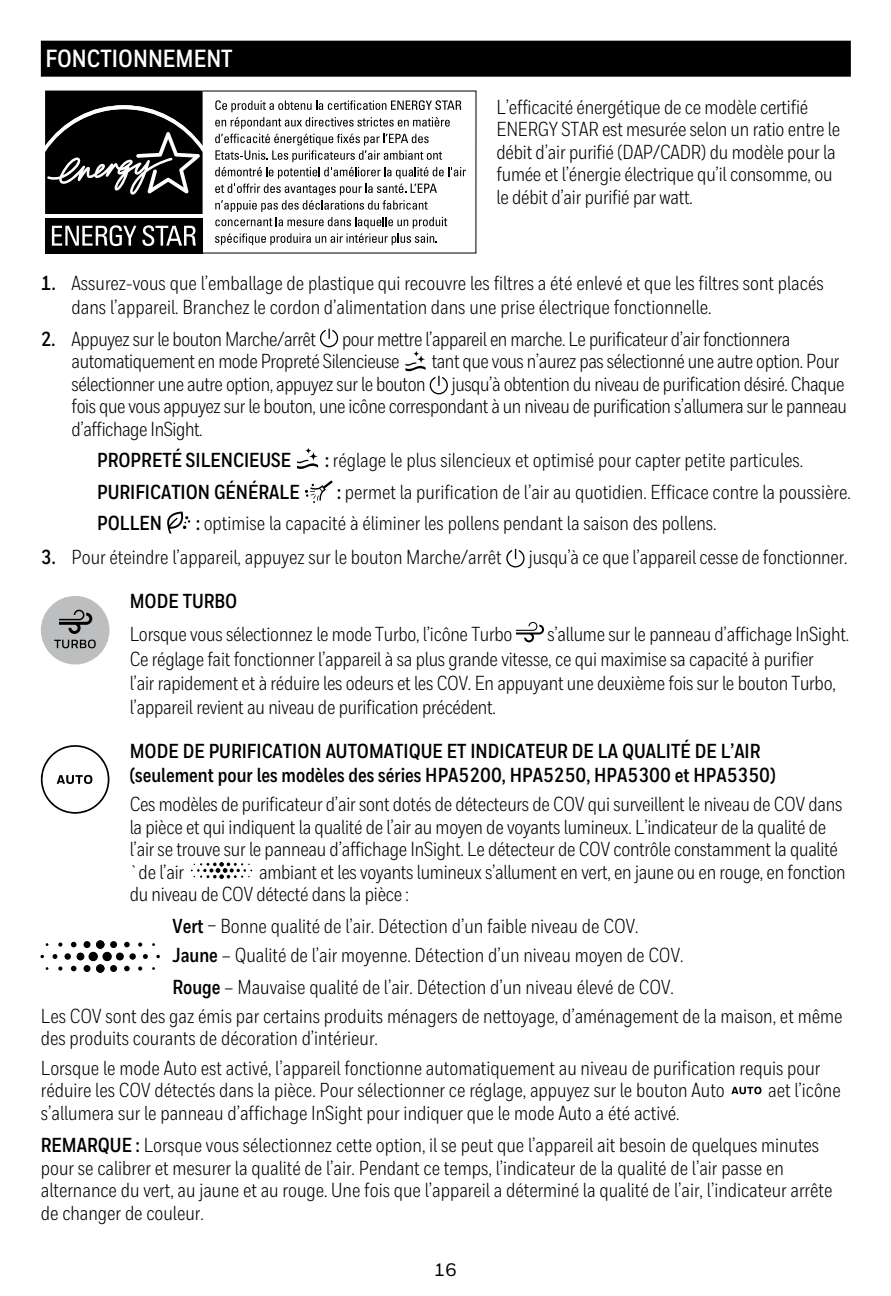
<style>
.page{position:relative;width:891px;height:1296px;background:#fff}
.page>*{position:absolute;margin:0;border:0;box-sizing:border-box;transform-origin:0 0}
.t1{font:700 24.75px "Honeywell Cond";color:#fff}
.t2{font:20.25px/22.5px "Honeywell Cond";letter-spacing:-.01em;color:#000}
.t3{font:700 20.25px/24.3px "Honeywell Cond";color:#000}
.t4{font:500 18px "Honeywell Sans";color:#000}
.s1{font-weight:700}
</style>
<div class="page">
<div style="left:41px;top:41px;width:810px;height:36px;background:#000"></div>
<svg style="left:320px;top:329px;width:19px;height:19px"></svg>
<svg style="left:405px;top:351px;width:43px;height:44px"></svg>
<svg style="left:297px;top:448px;width:21px;height:21px"></svg>
<svg style="left:305px;top:480px;width:28px;height:23px"></svg>
<svg style="left:167px;top:512px;width:23px;height:21px"></svg>
<svg style="left:506px;top:549px;width:19px;height:19px"></svg>
<div style="left:41px;top:596px;width:68px;height:69px;background:#bcbec0;border-radius:50%"></div>
<svg style="left:54px;top:640px;width:42px;height:8px"></svg>
<svg style="left:59px;top:610px;width:33px;height:24px"></svg>
<svg style="left:516px;top:622px;width:28px;height:20px"></svg>
<svg style="left:191px;top:862px;width:61px;height:17px"></svg>
<svg style="left:731px;top:1086px;width:31px;height:9px"></svg>
<svg style="left:41px;top:745px;width:68px;height:69px"></svg>
<div style="left:84px;top:941px;width:7px;height:7px;background:#000;border-radius:50%"></div>
<svg style="left:71px;top:942px;width:5px;height:5px"></svg>
<svg style="left:58px;top:942px;width:4px;height:5px"></svg>
<div style="left:96px;top:964px;width:9px;height:9px;background:#9f9f9f;border-radius:50%"></div>
<div style="left:84px;top:965px;width:7px;height:7px;background:#000;border-radius:50%"></div>
<svg style="left:71px;top:966px;width:5px;height:5px"></svg>
<svg style="left:58px;top:966px;width:4px;height:5px"></svg>
<div style="left:96px;top:940px;width:8px;height:9px;background:#000;border-radius:50%"></div>
<div style="left:110px;top:941px;width:7px;height:7px;background:#000;border-radius:50%"></div>
<svg style="left:124px;top:942px;width:6px;height:5px"></svg>
<svg style="left:138px;top:942px;width:4px;height:5px"></svg>
<div style="left:96px;top:964px;width:8px;height:9px;background:#000;border-radius:50%"></div>
<div style="left:110px;top:965px;width:7px;height:7px;background:#000;border-radius:50%"></div>
<svg style="left:124px;top:966px;width:6px;height:5px"></svg>
<svg style="left:138px;top:966px;width:4px;height:5px"></svg>
<div style="left:89px;top:952px;width:9px;height:9px;background:#000;border-radius:50%"></div>
<div style="left:77px;top:953px;width:7px;height:7px;background:#000;border-radius:50%"></div>
<div style="left:65px;top:953px;width:6px;height:7px;background:#000;border-radius:50%"></div>
<svg style="left:53px;top:954px;width:4px;height:5px"></svg>
<svg style="left:40px;top:955px;width:4px;height:3px"></svg>
<div style="left:102px;top:952px;width:10px;height:9px;background:#000;border-radius:50%"></div>
<div style="left:116px;top:953px;width:8px;height:7px;background:#000;border-radius:50%"></div>
<svg style="left:129px;top:953px;width:7px;height:7px"></svg>
<svg style="left:143px;top:954px;width:5px;height:5px"></svg>
<svg style="left:156px;top:955px;width:4px;height:3px"></svg>
<svg style="left:45px;top:91px;width:157px;height:123px;background:#202020"></svg>
<div style="left:45px;top:218px;width:158px;height:36px;background:#000"></div>
<svg style="left:52px;top:225px;width:84px;height:21px"></svg>
<svg style="left:142px;top:225px;width:54px;height:21px"></svg>
<svg style="left:215px;top:100px;width:251px;height:145px"></svg>
<p class="t1" style="left:45px;top:43px;width:189px">FONCTIONNEMENT</p>
<p class="t2" style="left:497px;top:95px;width:345px">L’efficacité énergétique de ce modèle certifié ENERGY STAR est mesurée selon un ratio entre le débit d’air purifié (DAP/CADR) du modèle pour la fumée et l’énergie électrique qu’il consomme, ou le débit d’air purifié par watt.</p>
<p class="t2" style="left:72px;top:271px;width:754px;line-height:24.3px;text-indent:-31px"><span class="s1">1.</span> Assurez-vous que l’emballage de plastique qui recouvre les filtres a été enlevé et que les filtres sont placés dans l’appareil. Branchez le cordon d’alimentation dans une prise électrique fonctionnelle.</p>
<p class="t2" style="left:41px;top:328px;width:277px"><span class="s1">2.</span> Appuyez sur le bouton Marche/arrêt</p>
<p class="t2" style="left:72px;top:328px;width:720px;text-indent:270px">pour mettre l’appareil en marche. Le purificateur d’air fonctionnera automatiquement en mode Propreté Silencieuse</p>
<p class="t2" style="left:432px;top:350px;width:409px">tant que vous n’aurez pas sélectionné une autre option. Pour</p>
<p class="t2" style="left:72px;top:373px;width:777px;text-indent:380px">jusqu’à obtention du niveau de purification désiré. Chaque fois que vous appuyez sur le bouton, une icône correspondant à un niveau de purification s’allumera sur le panneau d’affichage InSight.</p>
<p class="t3" style="left:97px;top:449px;width:196px">PROPRETÉ SILENCIEUSE</p>
<p class="t2" style="left:325px;top:449px;width:480px"><span class="s1">:</span> réglage le plus silencieux et optimisé pour capter petite particules.</p>
<p class="t3" style="left:97px;top:480px;width:204px">PURIFICATION GÉNÉRALE</p>
<p class="t2" style="left:337px;top:481px;width:515px"><span class="s1">:</span> permet la purification de l’air au quotidien. Efficace contre la poussière.</p>
<p class="t3" style="left:97px;top:512px;width:67px">POLLEN</p>
<p class="t2" style="left:196px;top:512px;width:522px"><span class="s1">:</span> optimise la capacité à éliminer les pollens pendant la saison des pollens.</p>
<p class="t2" style="left:41px;top:545px;width:462px"><span class="s1">3.</span> Pour éteindre l’appareil, appuyez sur le bouton Marche/arrêt</p>
<p class="t2" style="left:529px;top:545px;width:320px">jusqu’à ce que l’appareil cesse de fonctionner.</p>
<p class="t3" style="left:130px;top:589px;width:109px">MODE TURBO</p>
<p class="t2" style="left:130px;top:623px;width:384px">Lorsque vous sélectionnez le mode Turbo, l’icône Turbo</p>
<p class="t2" style="left:72px;top:373px;width:356px">sélectionner une autre option, appuyez sur le bouton</p>
<p class="t2" style="left:130px;top:622px;width:721px;line-height:24.3px;text-indent:418px">s’allume sur le panneau d’affichage InSight.<br>Ce réglage fait fonctionner l’appareil à sa plus grande vitesse, ce qui maximise sa capacité à purifier<br>l’air rapidement et à réduire les odeurs et les COV. En appuyant une deuxième fois sur le bouton Turbo, l’appareil revient au niveau de purification précédent.</p>
<p class="t3" style="left:130px;top:739px;width:647px">MODE DE PURIFICATION AUTOMATIQUE ET INDICATEUR DE LA QUALITÉ DE L’AIR (seulement pour les modèles des séries HPA5200, HPA5250, HPA5300 et HPA5350)</p>
<p class="t2" style="left:130px;top:793px;width:714px">Ces modèles de purificateur d’air sont dotés de détecteurs de COV qui surveillent le niveau de COV dans la pièce et qui indiquent la qualité de l’air au moyen de voyants lumineux. L’indicateur de la qualité de l’air se trouve sur le panneau d’affichage InSight. Le détecteur de COV contrôle constamment la qualité `de l’air</p>
<p class="t2" style="left:130px;top:861px;width:718px;text-indent:129px">ambiant et les voyants lumineux s’allument en vert, en jaune ou en rouge, en fonction du niveau de COV détecté dans la pièce :</p>
<p class="t2" style="left:172px;top:911px;width:513px;line-height:29.2px"><span class="s1">Vert</span> – Bonne qualité de l’air. Détection d’un faible niveau de COV.<br><span class="s1">Jaune</span> – Qualité de l’air moyenne. Détection d’un niveau moyen de COV.</p>
<p class="t2" style="left:41px;top:972px;width:803px;line-height:29.2px;text-indent:132px"><span class="s1">Rouge</span> – Mauvaise qualité de l’air. Détection d’un niveau élevé de COV.<br>Les COV sont des gaz émis par certains produits ménagers de nettoyage, d’aménagement de la maison, et même</p>
<p class="t2" style="left:41px;top:1024px;width:781px;line-height:29.2px">des produits courants de décoration d’intérieur.<br>Lorsque le mode Auto est activé, l’appareil fonctionne automatiquement au niveau de purification requis pour</p>
<p class="t2" style="left:41px;top:1079px;width:685px">réduire les COV détectés dans la pièce. Pour sélectionner ce réglage, appuyez sur le bouton Auto</p>
<p class="t2" style="left:768px;top:1079px;width:74px">aet l’icône</p>
<p class="t2" style="left:41px;top:1096px;width:780px;line-height:32.6px">s’allumera sur le panneau d’affichage InSight pour indiquer que le mode Auto a été activé.<br><span class="s1">REMARQUE :</span> Lorsque vous sélectionnez cette option, il se peut que l’appareil ait besoin de quelques minutes</p>
<p class="t2" style="left:41px;top:1156px;width:793px">pour se calibrer et mesurer la qualité de l’air. Pendant ce temps, l’indicateur de la qualité de l’air passe en alternance du vert, au jaune et au rouge. Une fois que l’appareil a déterminé la qualité de l’air, l’indicateur arrête de changer de couleur.</p>
<p class="t4" style="left:434px;top:1259px;width:24px">16</p>
</div>
